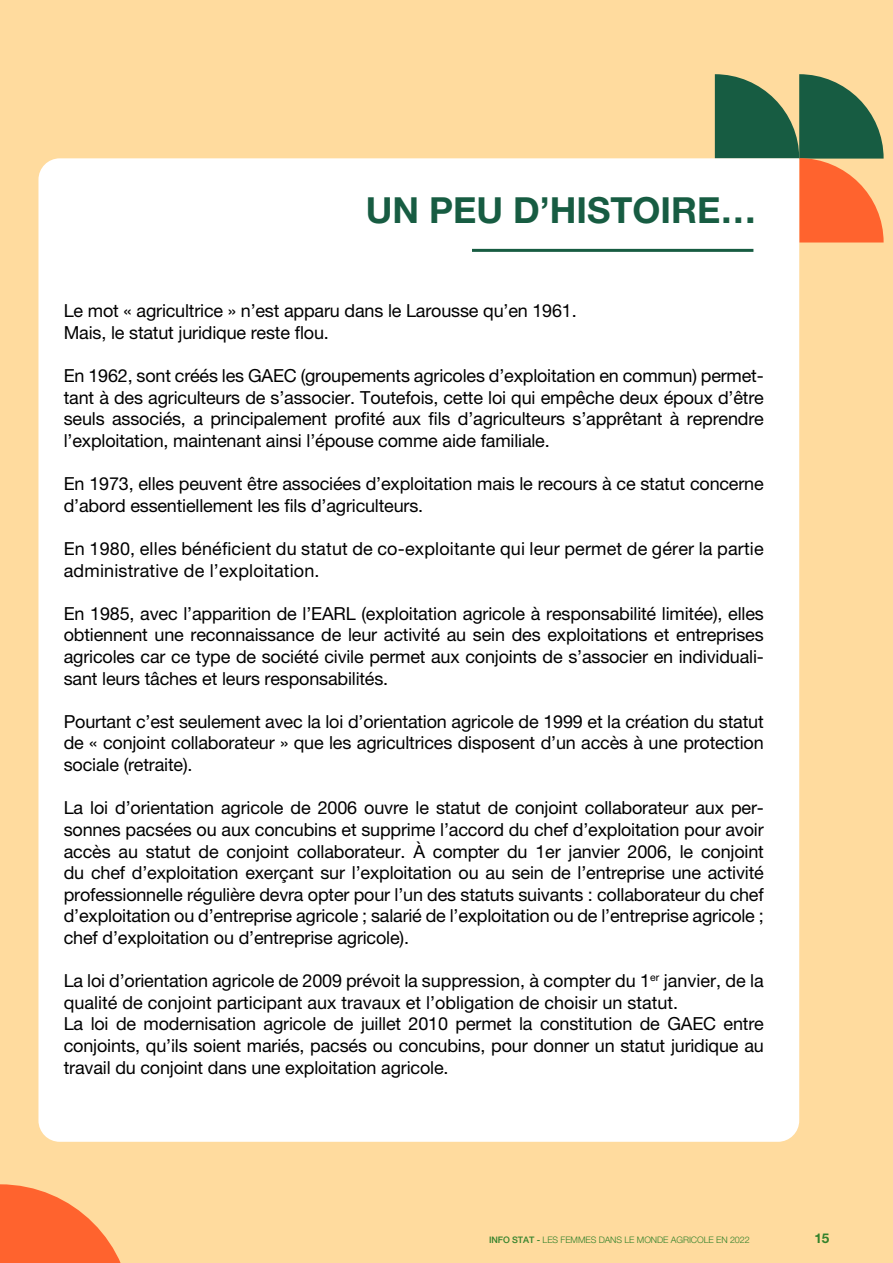
<style>
.page{position:relative;width:893px;height:1263px;background:#ffdb9e}
.page>*{position:absolute;margin:0;border:0;box-sizing:border-box;transform-origin:0 0}
.t1{font:700 36px "Helvetica Neue LT Pro";color:#175c42}
.t2{font:18px/21.6px "Helvetica Neue LT Pro";letter-spacing:-.01em;color:#000;text-align:justify}
.t3{font:18px/21.6px "Helvetica Neue LT Pro";letter-spacing:.01em;color:#000}
.t4{font:700 13.5px "Helvetica Neue LT Pro";color:#33822b}
.t5{font:9px "Helvetica Neue LT 45 Lt";letter-spacing:-.01em;color:#33822b}
.s1{font-family:"Helvetica Neue LT 65 Md"}
</style>
<div class="page">
<svg style="left:0;top:1184px;width:121px;height:79px"></svg>
<svg style="left:715px;top:74px;width:169px;height:168px"></svg>
<div style="left:38px;top:158px;width:761px;height:984px;background:#fff"></div>
<hr style="left:472px;top:249px;width:281px;height:3px;background:#175c42">
<p class="t1" style="left:366px;top:188px;width:392px">UN PEU D’HISTOIRE…</p>
<p class="t2" style="left:64px;top:300px;width:514px">Le mot « agricultrice » n’est apparu dans le Larousse qu’en 1961.</p>
<p class="t2" style="left:64px;top:322px;width:267px">Mais, le statut juridique reste flou.</p>
<p class="t2" style="left:64px;top:365px;width:702px">En 1962, sont créés les GAEC (groupements agricoles d’exploitation en commun) permet&shy;tant à des agriculteurs de s’associer. Toutefois, cette loi qui empêche deux époux d’être seuls associés, a principalement profité aux fils d’agriculteurs s’apprêtant à reprendre l’exploitation, maintenant ainsi l’épouse comme aide familiale.</p>
<p class="t2" style="left:64px;top:473px;width:701px">En 1973, elles peuvent être associées d’exploitation mais le recours à ce statut concerne d’abord essentiellement les fils d’agriculteurs.</p>
<p class="t3" style="left:64px;top:538px;width:701px">En 1980, elles bénéficient du statut de co-exploitante qui leur permet de gérer la partie administrative de l’exploitation.</p>
<p class="t2" style="left:64px;top:602px;width:701px">En 1985, avec l’apparition de l’EARL (exploitation agricole à responsabilité limitée), elles obtiennent une reconnaissance de leur activité au sein des exploitations et entreprises agricoles car ce type de société civile permet aux conjoints de s’associer en individuali&shy;sant leurs tâches et leurs responsabilités.</p>
<p class="t2" style="left:64px;top:710px;width:701px">Pourtant c’est seulement avec la loi d’orientation agricole de 1999 et la création du statut de « conjoint collaborateur » que les agricultrices disposent d’un accès à une protection sociale (retraite).</p>
<p class="t2" style="left:64px;top:797px;width:702px">La loi d’orientation agricole de 2006 ouvre le statut de conjoint collaborateur aux per&shy;sonnes pacsées ou aux concubins et supprime l’accord du chef d’exploitation pour avoir accès au statut de conjoint collaborateur. À compter du 1er janvier 2006, le conjoint du chef d’exploitation exerçant sur l’exploitation ou au sein de l’entreprise une activité professionnelle régulière devra opter pour l’un des statuts suivants : collaborateur du chef d’exploitation ou d’entreprise agricole ; salarié de l’exploitation ou de l’entreprise agricole ; chef d’exploitation ou d’entreprise agricole).</p>
<p class="t2" style="left:64px;top:970px;width:701px">La loi d’orientation agricole de 2009 prévoit la suppression, à compter du 1<sup>er</sup> janvier, de la qualité de conjoint participant aux travaux et l’obligation de choisir un statut.</p>
<p class="t2" style="left:64px;top:1013px;width:702px">La loi de modernisation agricole de juillet 2010 permet la constitution de GAEC entre conjoints, qu’ils soient mariés, pacsés ou concubins, pour donner un statut juridique au travail du conjoint dans une exploitation agricole.</p>
<p class="t5" style="left:489px;top:1234px;width:262px"><span class="s1">INFO STAT -</span> LES FEMMES DANS LE MONDE AGRICOLE EN 2022</p>
<p class="t4" style="left:814px;top:1230px;width:16px">15</p>
</div>
